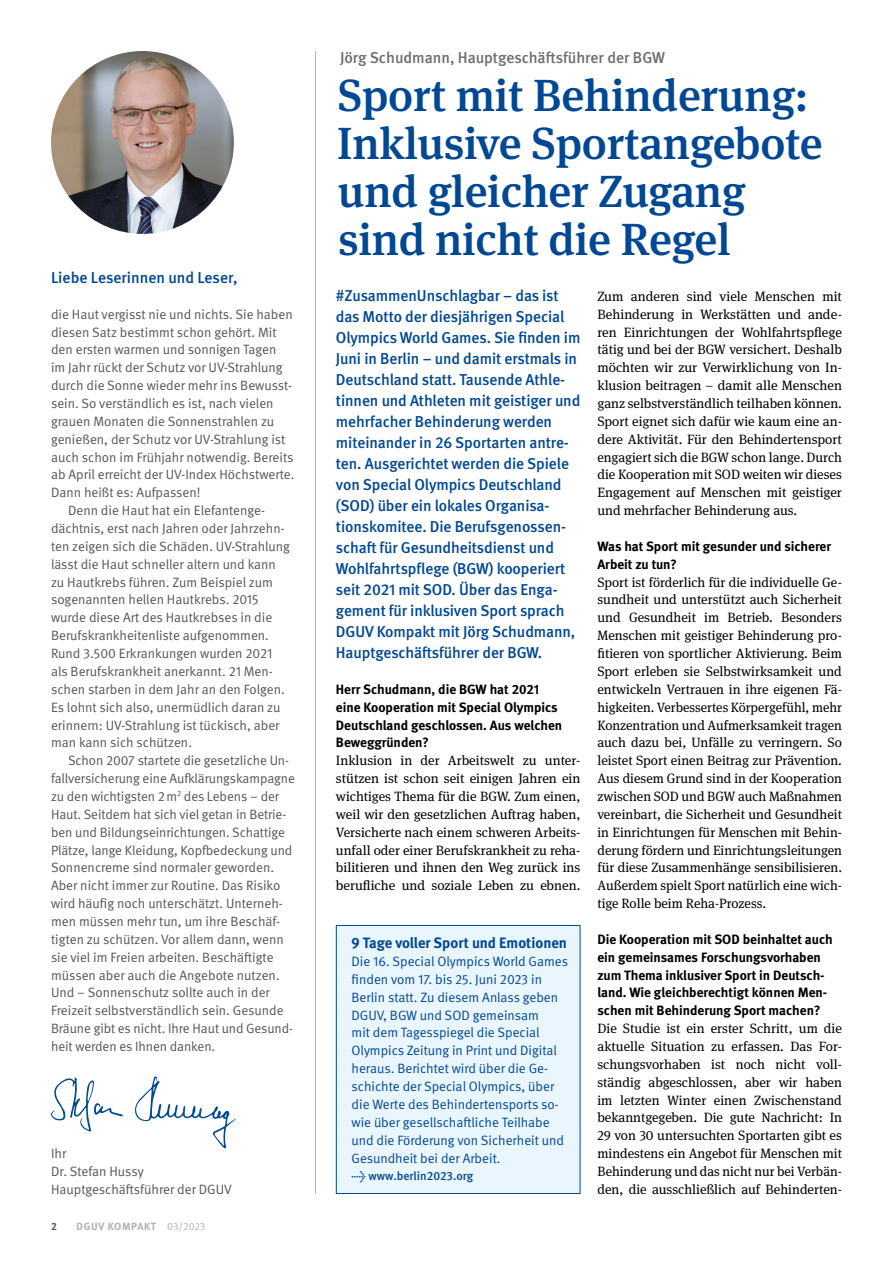
<style>
.page{position:relative;width:893px;height:1263px;background:#fff}
.page>*{position:absolute;margin:0;border:0;box-sizing:border-box;transform-origin:0 0}
.Headlines_H1{font:500 45px "DGUV Meta Serif";letter-spacing:-.005em;color:#004893}
.Copytexte_Intro{font:500 15.75px/21px "DGUV Meta";letter-spacing:-.005em;color:#004893}
.Interview_I_Dachzeile{font:500 15.75px "DGUV Meta";color:#6e6e6e}
.P_Head_Infobox{font:700 15px "DGUV Meta";color:#004893}
.Copytexte_FT{font:13.5px/17.9px "DGUV Meta Serif";color:#000;text-align:justify}
.Copytexte_P_Editorial_Einzug{font:13.5px/17.9px "DGUV Meta";letter-spacing:-.005em;color:#565655}
.Copytexte_P_Editorial{font:13.5px/17.9px "DGUV Meta";color:#565655}
.P_Copy_Infobox{font:13.5px/17.9px "DGUV Meta";color:#004893}
.Interview_I_Frage{font:700 13.5px/17.9px "DGUV Meta";color:#000}
.P_Copy_Infobox-2{font:500 12px "DGUV Meta";color:#004893}
.t1{font:700 10.5px "DGUV Meta";letter-spacing:.06em;color:#b1b2b3}
.t2{font:700 10.5px "DGUV Meta";color:#565655}
.s1{font-weight:400}
</style>
<div class="page">
<hr style="left:315px;top:51px;width:1px;height:1143px;background:#b1b2b3">
<img style="left:51px;top:51px;width:183px;height:183px;border-radius:91px">
<div style="left:336px;top:925px;width:244px;height:268px;background:#eaf6fe"></div>
<div style="left:336px;top:925px;width:244px;height:269px;border:1px solid #004893"></div>
<svg style="left:135px;top:1076px;width:101px;height:72px"></svg>
<svg style="left:51px;top:1077px;width:72px;height:55px"></svg>
<p class="Copytexte_Intro" style="left:51px;top:268px;width:188px">Liebe Leserinnen und Leser,</p>
<p class="Copytexte_P_Editorial" style="left:51px;top:305px;width:245px">die Haut vergisst nie und nichts. Sie haben diesen Satz bestimmt schon gehört. Mit den ersten warmen und sonnigen Tagen<br>im Jahr rückt der Schutz vor UV-Strahlung durch die Sonne wieder mehr ins Bewusst&shy;sein. So verständlich es ist, nach vielen grauen Monaten die Sonnenstrahlen zu genießen, der Schutz vor UV-Strahlung ist auch schon im Frühjahr notwendig. Bereits ab April erreicht der UV-Index Höchstwerte.<br>Dann heißt es: Aufpassen!</p>
<p class="Copytexte_P_Editorial_Einzug" style="left:51px;top:502px;width:241px;text-indent:17px">Denn die Haut hat ein Elefantenge&shy;dächtnis, erst nach Jahren oder Jahrzehn&shy;ten zeigen sich die Schäden. UV-Strahlung lässt die Haut schneller altern und kann zu Hautkrebs führen. Zum Beispiel zum sogenannten hellen Hautkrebs. 2015 wurde diese Art des Hautkrebses in die Berufskrankheitenliste aufgenommen.<br>Rund 3.500 Erkrankungen wurden 2021 als Berufskrankheit anerkannt. 21 Men&shy;schen starben in dem Jahr an den Folgen.<br>Es lohnt sich also, unermüdlich daran zu erinnern: UV-Strahlung ist tückisch, aber man kann sich schützen.</p>
<p class="Copytexte_P_Editorial_Einzug" style="left:51px;top:752px;width:245px;text-indent:17px">Schon 2007 startete die gesetzliche Un&shy;fallversicherung eine Aufklärungskampagne zu den wichtigsten 2m<sup>2</sup> des Lebens – der Haut. Seitdem hat sich viel getan in Betrie&shy;ben und Bildungseinrichtungen. Schattige Plätze, lange Kleidung, Kopfbedeckung und Sonnencreme sind normaler geworden.<br>Aber nicht immer zur Routine. Das Risiko wird häufig noch unterschätzt. Unterneh&shy;men müssen mehr tun, um ihre Beschäf&shy;tigten zu schützen. Vor allem dann, wenn sie viel im Freien arbeiten. Beschäftigte müssen aber auch die Angebote nutzen.<br>Und – Sonnenschutz sollte auch in der Freizeit selbstverständlich sein. Gesunde Bräune gibt es nicht. Ihre Haut und Gesund&shy;heit werden es Ihnen danken.</p>
<p class="Copytexte_P_Editorial" style="left:51px;top:1145px;width:17px">Ihr</p>
<p class="Copytexte_P_Editorial" style="left:51px;top:1163px;width:94px">Dr. Stefan Hussy</p>
<p class="Copytexte_P_Editorial" style="left:51px;top:1180px;width:182px">Hauptgeschäftsführer der DGUV</p>
<p class="t2" style="left:51px;top:1220px;width:7px">2</p>
<p class="t1" style="left:77px;top:1220px;width:130px">DGUV KOMPAKT <span class="s1">03/2023</span></p>
<p class="Interview_I_Dachzeile" style="left:340px;top:48px;width:326px">Jörg Schudmann, Hauptgeschäftsführer der BGW</p>
<h1 class="Headlines_H1" style="left:338px;top:68px;width:472px">Sport mit Behinderung:</h1>
<h1 class="Headlines_H1" style="left:337px;top:116px;width:487px">Inklusive Sportangebote</h1>
<h1 class="Headlines_H1" style="left:338px;top:164px;width:410px">und gleicher Zugang</h1>
<h1 class="Headlines_H1" style="left:338px;top:212px;width:394px">sind nicht die Regel</h1>
<p class="Copytexte_Intro" style="left:336px;top:285px;width:246px">#ZusammenUnschlagbar – das ist das Motto der diesjährigen Special Olympics World Games. Sie finden im Juni in Berlin – und damit erstmals in Deutschland statt. Tausende Athle&shy;tinnen und Athleten mit geistiger und mehrfacher Behinderung werden miteinander in 26 Sportarten antre&shy;ten. Ausgerichtet werden die Spiele von Special Olympics Deutschland (SOD) über ein lokales Organisa&shy;tionskomitee. Die Berufsgenossen&shy;schaft für Gesundheitsdienst und Wohlfahrtspflege (BGW) kooperiert seit 2021 mit SOD. Über das Enga&shy;gement für inklusiven Sport sprach DGUV Kompakt mit Jörg Schudmann, Hauptgeschäftsführer der BGW.</p>
<p class="Interview_I_Frage" style="left:336px;top:680px;width:228px">Herr Schudmann, die BGW hat 2021 eine Kooperation mit Special Olympics<br>Deutschland geschlossen. Aus welchen<br>Beweggründen?</p>
<p class="Copytexte_FT" style="left:336px;top:752px;width:246px">Inklusion in der Arbeitswelt zu unter&shy;stützen ist schon seit einigen Jahren ein wichtiges Thema für die BGW. Zum einen, weil wir den gesetzlichen Auftrag haben, Versicherte nach einem schweren Arbeits&shy;unfall oder einer Berufskrankheit zu reha&shy;bilitieren und ihnen den Weg zurück ins berufliche und soziale Leben zu ebnen.</p>
<p class="Copytexte_FT" style="left:597px;top:288px;width:246px">Zum anderen sind viele Menschen mit Behinderung in Werkstätten und ande&shy;ren Einrichtungen der Wohlfahrtspflege tätig und bei der BGW versichert. Deshalb möchten wir zur Verwirklichung von In&shy;klusion beitragen – damit alle Menschen ganz selbstverständlich teilhaben können.<br>Sport eignet sich dafür wie kaum eine an&shy;dere Aktivität. Für den Behindertensport engagiert sich die BGW schon lange. Durch die Kooperation mit SOD weiten wir dieses Engagement auf Menschen mit geistiger und mehrfacher Behinderung aus.</p>
<p class="Interview_I_Frage" style="left:597px;top:538px;width:235px">Was hat Sport mit gesunder und sicherer<br>Arbeit zu tun?</p>
<p class="Copytexte_FT" style="left:597px;top:573px;width:246px">Sport ist förderlich für die individuelle Ge&shy;sundheit und unterstützt auch Sicherheit und Gesundheit im Betrieb. Besonders Menschen mit geistiger Behinderung pro&shy;fitieren von sportlicher Aktivierung. Beim Sport erleben sie Selbstwirksamkeit und entwickeln Vertrauen in ihre eigenen Fä&shy;higkeiten. Verbessertes Körpergefühl, mehr Konzentration und Aufmerksamkeit tragen auch dazu bei, Unfälle zu verringern. So leistet Sport einen Beitrag zur Prävention.<br>Aus diesem Grund sind in der Kooperation zwischen SOD und BGW auch Maßnahmen vereinbart, die Sicherheit und Gesundheit in Einrichtungen für Menschen mit Behin&shy;derung fördern und Einrichtungsleitungen für diese Zusammenhänge sensibilisieren.<br>Außerdem spielt Sport natürlich eine wich&shy;tige Rolle beim Reha-Prozess.</p>
<p class="Interview_I_Frage" style="left:597px;top:931px;width:237px">Die Kooperation mit SOD beinhaltet auch ein gemeinsames Forschungsvorhaben zum Thema inklusiver Sport in Deutsch&shy;land. Wie gleichberechtigt können Men&shy;schen mit Behinderung Sport machen?</p>
<p class="Copytexte_FT" style="left:597px;top:1020px;width:246px">Die Studie ist ein erster Schritt, um die aktuelle Situation zu erfassen. Das For&shy;schungsvorhaben ist noch nicht voll&shy;ständig abgeschlossen, aber wir haben im letzten Winter einen Zwischenstand bekanntgegeben. Die gute Nachricht: In 29 von 30 untersuchten Sportarten gibt es mindestens ein Angebot für Menschen mit Behinderung und das nicht nur bei Verbän&shy;den, die ausschließlich auf Behinderten-</p>
<p class="P_Head_Infobox" style="left:352px;top:934px;width:217px">9 Tage voller Sport und Emotionen</p>
<p class="P_Copy_Infobox" style="left:352px;top:953px;width:218px">Die 16. Special Olympics World Games</p>
<p class="P_Copy_Infobox" style="left:352px;top:971px;width:214px">finden vom 17. bis 25. Juni 2023 in Berlin statt. Zu diesem Anlass geben DGUV, BGW und SOD gemeinsam<br>mit dem Tagesspiegel die Special Olympics Zeitung in Print und Digital heraus. Berichtet wird über die Ge&shy;schichte der Special Olympics, über die Werte des Behindertensports so&shy;wie über gesellschaftliche Teilhabe und die Förderung von Sicherheit und Gesundheit bei der Arbeit.</p>
<p class="P_Copy_Infobox-2" style="left:352px;top:1169px;width:123px">→ www.berlin2023.org</p>
</div>
